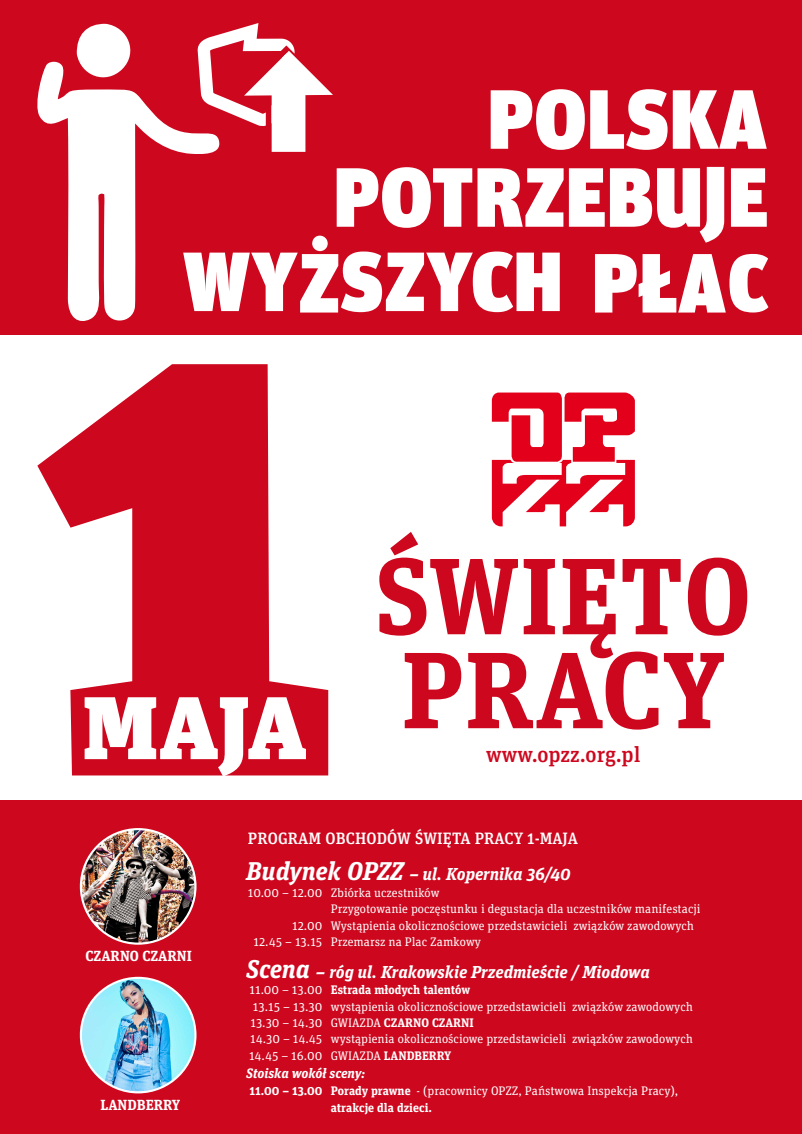
<style>
.page{position:relative;width:802px;height:1134px;background:#fff}
.page>*{position:absolute;margin:0;border:0;box-sizing:border-box;transform-origin:0 0}
.t1{font:700 108.24px/94px "Unit Slab Pro";letter-spacing:.01em;color:#cd071e}
.t2{font:900 88.76px "Unit Slab Pro";color:#fff}
.t3{font:500 21.88px "Unit Slab Pro";color:#cd071e}
.t4{font:italic 700 17.28px "Unit Slab Pro";color:#fff}
.t5{font:500 16.44px "Unit Slab Pro";letter-spacing:.01em;color:#fff}
.t6{font:700 14.64px "Unit Slab Pro";color:#fff}
.t7{font:italic 700 13.68px "Unit Slab Pro";color:#fff}
.t8{font:12.36px "Unit Slab Pro";color:#fff}
.t9{font:700 12.36px "Unit Slab Pro";color:#fff}
.s1{font-size:25.64px}
.s2{font-weight:400}
.s3{font-weight:700}
</style>
<div class="page">
<div style="left:0;top:0;width:802px;height:334px;background:#cd071e"></div>
<div style="left:0;top:800px;width:802px;height:334px;background:#cd071e"></div>
<svg style="left:37px;top:364px;width:291px;height:411px;fill:#cd071e"></svg>
<img style="left:81px;top:829px;width:114px;height:115px;border-radius:57px">
<div style="left:80px;top:828px;width:116px;height:117px;border:2px solid #fff;border-radius:50%"></div>
<img style="left:81px;top:978px;width:114px;height:114px;border-radius:57px">
<div style="left:80px;top:977px;width:116px;height:116px;border:2px solid #fff;border-radius:50%"></div>
<svg style="left:490px;top:89px;width:276px;height:61px"></svg>
<svg style="left:337px;top:167px;width:226px;height:61px"></svg>
<svg style="left:569px;top:168px;width:35px;height:59px"></svg>
<svg style="left:610px;top:167px;width:114px;height:76px"></svg>
<svg style="left:731px;top:168px;width:35px;height:59px"></svg>
<svg style="left:223px;top:236px;width:337px;height:77px"></svg>
<svg style="left:595px;top:254px;width:173px;height:59px"></svg>
<svg style="left:76px;top:23px;width:55px;height:37px"></svg>
<svg style="left:37px;top:60px;width:186px;height:261px"></svg>
<svg style="left:197px;top:23px;width:136px;height:129px"></svg>
<svg style="left:492px;top:393px;width:143px;height:133px"></svg>
<p class="t2" style="left:83px;top:661px;width:226px">MAJA</p>
<p class="t1" style="left:375px;top:543px;width:377px">ŚWIĘTO<br>PRACY</p>
<p class="t3" style="left:486px;top:739px;width:156px">www.opzz.org.pl</p>
<p class="t6" style="left:85px;top:945px;width:108px">CZARNO CZARNI</p>
<p class="t6" style="left:101px;top:1094px;width:81px">LANDBERRY</p>
<p class="t5" style="left:248px;top:827px;width:331px">PROGRAM OBCHODÓW ŚWIĘTA PRACY 1-MAJA</p>
<p class="t4" style="left:246px;top:862px;width:326px"><span class="s1">Budynek OPZZ</span> – ul. Kopernika 36/40</p>
<p class="t8" style="left:248px;top:884px;width:193px">10.00 – 12.00 Zbiórka uczestników</p>
<p class="t8" style="left:331px;top:900px;width:371px">Przygotowanie poczęstunku i degustacja dla uczestników manifestacji</p>
<p class="t8" style="left:292px;top:917px;width:403px">12.00 Wystąpienia okolicznościowe przedstawicieli związków zawodowych</p>
<p class="t8" style="left:253px;top:933px;width:229px">12.45 – 13.15 Przemarsz na Plac Zamkowy</p>
<p class="t4" style="left:246px;top:959px;width:405px"><span class="s1">Scena</span> – róg ul. Krakowskie Przedmieście / Miodowa</p>
<p class="t9" style="left:249px;top:981px;width:222px"><span class="s2">11.00 – 13.00</span> Estrada młodych talentów</p>
<p class="t8" style="left:253px;top:998px;width:441px">13.15 – 13.30 wystąpienia okolicznościowe przedstawicieli związków zawodowych</p>
<p class="t8" style="left:250px;top:1014px;width:225px">13.30 – 14.30 GWIAZDA <span class="s3">CZARNO CZARNI</span></p>
<p class="t8" style="left:250px;top:1031px;width:444px">14.30 – 14.45 wystąpienia okolicznościowe przedstawicieli związków zawodowych</p>
<p class="t8" style="left:249px;top:1047px;width:204px">14.45 – 16.00 GWIAZDA <span class="s3">LANDBERRY</span></p>
<p class="t7" style="left:246px;top:1063px;width:121px">Stoiska wokół sceny:</p>
<p class="t8" style="left:250px;top:1082px;width:430px"><span class="s3">11.00 – 13.00 Porady prawne</span> - (pracownicy OPZZ, Państwowa Inspekcja Pracy),</p>
<p class="t9" style="left:331px;top:1098px;width:103px">atrakcje dla dzieci.</p>
</div>
